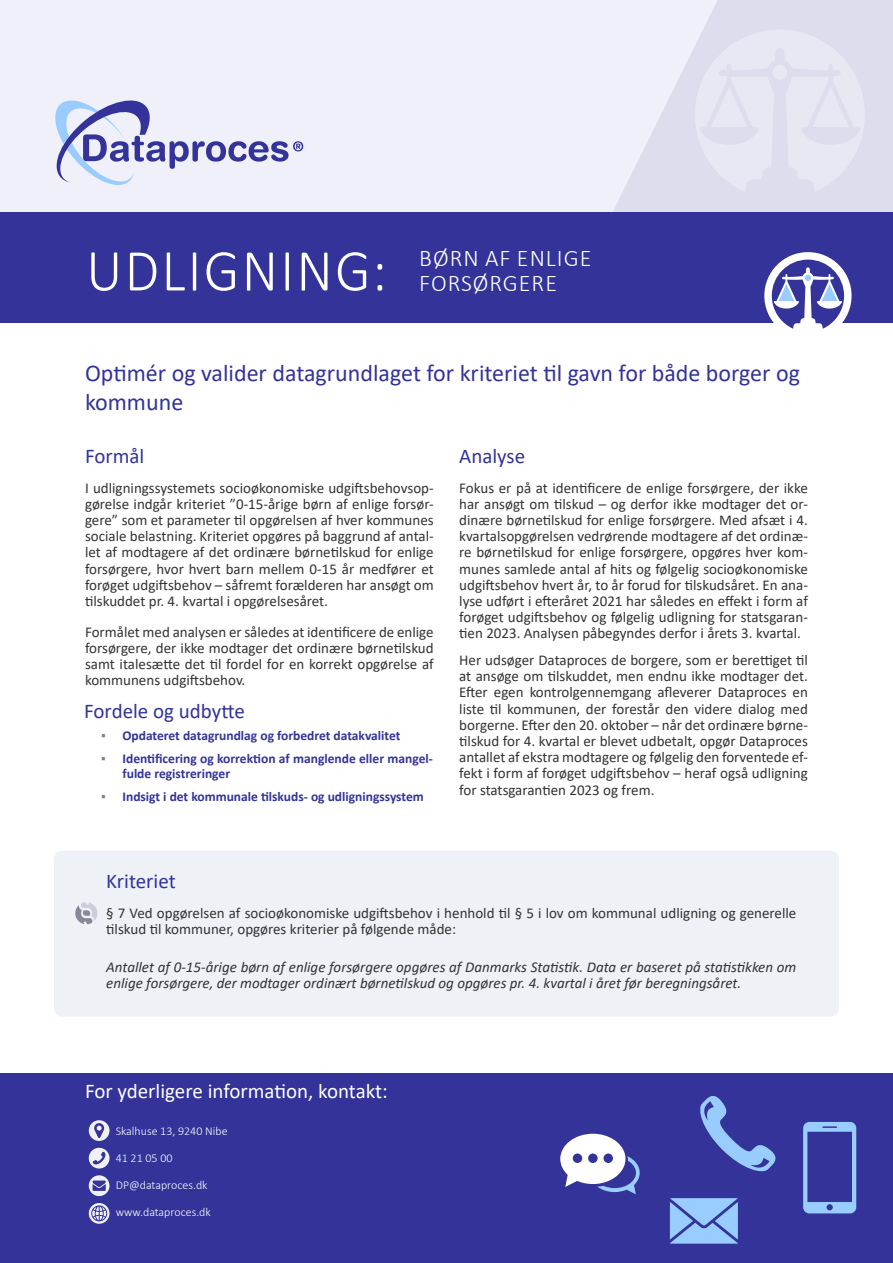
<style>
.page{position:relative;width:893px;height:1263px;background:#fff}
.page>*{position:absolute;margin:0;border:0;box-sizing:border-box;transform-origin:0 0}
.Hvid_overskrift_1{font:300 59.85px "Calibri";letter-spacing:.04em;color:#fff;scale:.95 1}
.Mørk_blå_overskrift{font:24px/28.8px "Calibri";color:#339}
.Hvid_overskrift_1-2{font:300 24px "Calibri";letter-spacing:.04em;color:#fff}
.Mørk_blå_overskrift-2{font:21px "Calibri";color:#339}
.Mørk_blå_overskrift-3{font:21px "Calibri";color:#fff}
.Sort_Brødtekst_1{font:15px/16.2px "Calibri";color:#333;text-align:justify}
.Sort_Brødtekst_1-2{font:italic 15px/16.2px "Calibri";color:#333}
.t1{font:700 13.5px/14.5px "Calibri";color:#339}
.t2{font:300 12px "Calibri";color:#fff}
.s1{font-weight:400;color:#7f7f7f}
</style>
<div class="page">
<div style="left:0;top:1074px;width:893px;height:189px;background:#339"></div>
<svg style="left:89px;top:1148px;width:21px;height:20px"></svg>
<svg style="left:89px;top:1175px;width:21px;height:21px"></svg>
<svg style="left:89px;top:1203px;width:21px;height:21px"></svg>
<svg style="left:89px;top:1120px;width:21px;height:21px"></svg>
<svg style="left:803px;top:1122px;width:53px;height:91px"></svg>
<svg style="left:670px;top:1198px;width:68px;height:45px;background:#8ab6f0"></svg>
<svg style="left:700px;top:1096px;width:76px;height:76px"></svg>
<svg style="left:560px;top:1134px;width:80px;height:60px"></svg>
<div style="left:717px;top:0;width:176px;height:212px;background:#dde"></div>
<div style="left:0;top:0;width:717px;height:212px;background:#f0f0fa"></div>
<svg style="left:695px;top:30px;width:170px;height:162px;background:#e3e3f2"></svg>
<div style="left:0;top:212px;width:893px;height:111px;background:#339"></div>
<div style="left:764px;top:252px;width:87px;height:87px;background:#fff;border-radius:50%"></div>
<svg style="left:772px;top:260px;width:72px;height:69px"></svg>
<svg style="left:55px;top:101px;width:248px;height:84px"></svg>
<div style="left:54px;top:850px;width:785px;height:167px;background:#eef2f7;border-radius:9px"></div>
<svg style="left:75px;top:902px;width:22px;height:22px"></svg>
<p class="Hvid_overskrift_1" style="left:86px;top:233px;width:318px">UDLIGNING:</p>
<p class="Hvid_overskrift_1-2" style="left:419px;top:243px;width:174px">BØRN AF ENLIGE</p>
<p class="Hvid_overskrift_1-2" style="left:419px;top:268px;width:139px">FORSØRGERE</p>
<p class="Mørk_blå_overskrift" style="left:85px;top:358px;width:716px">Optimér og valider datagrundlaget for kriteriet til gavn for både borger og kommune</p>
<p class="Mørk_blå_overskrift-2" style="left:85px;top:442px;width:61px">Formål</p>
<p class="Mørk_blå_overskrift-2" style="left:459px;top:442px;width:68px">Analyse</p>
<p class="Sort_Brødtekst_1" style="left:85px;top:479px;width:350px">I udligningssystemets socioøkonomiske udgiftsbehovsop&shy;gørelse indgår kriteriet ”0-15-årige børn af enlige forsør&shy;gere” som et parameter til opgørelsen af hver kommunes sociale belastning. Kriteriet opgøres på baggrund af antal&shy;let af modtagere af det ordinære børnetilskud for enlige forsørgere, hvor hvert barn mellem 0-15 år medfører et forøget udgiftsbehov – såfremt forælderen har ansøgt om tilskuddet pr. 4. kvartal i opgørelsesåret.</p>
<p class="Sort_Brødtekst_1" style="left:85px;top:623px;width:350px">Formålet med analysen er således at identificere de enlige forsørgere, der ikke modtager det ordinære børnetilskud samt italesætte det til fordel for en korrekt opgørelse af kommunens udgiftsbehov.</p>
<p class="Mørk_blå_overskrift-2" style="left:84px;top:696px;width:162px">Fordele og udbytte</p>
<p class="t1" style="left:101px;top:728px;width:301px"><span class="s1">▪</span> Opdateret datagrundlag og forbedret datakvalitet</p>
<p class="t1" style="left:122px;top:751px;width:312px;text-indent:-21px"><span class="s1">▪</span> Identificering og korrektion af manglende eller mangel&shy;fulde registreringer</p>
<p class="t1" style="left:101px;top:789px;width:324px"><span class="s1">▪</span> Indsigt i det kommunale tilskuds- og udligningssystem</p>
<p class="Sort_Brødtekst_1" style="left:459px;top:479px;width:350px">Fokus er på at identificere de enlige forsørgere, der ikke har ansøgt om tilskud – og derfor ikke modtager det or&shy;dinære børnetilskud for enlige forsørgere. Med afsæt i 4. kvartalsopgørelsen vedrørende modtagere af det ordinæ&shy;re børnetilskud for enlige forsørgere, opgøres hver kom&shy;munes samlede antal af hits og følgelig socioøkonomiske udgiftsbehov hvert år, to år forud for tilskudsåret. En ana&shy;lyse udført i efteråret 2021 har således en effekt i form af forøget udgiftsbehov og følgelig udligning for statsgaran&shy;tien 2023. Analysen påbegyndes derfor i årets 3. kvartal.</p>
<p class="Sort_Brødtekst_1" style="left:459px;top:652px;width:350px">Her udsøger Dataproces de borgere, som er berettiget til at ansøge om tilskuddet, men endnu ikke modtager det.<br>Efter egen kontrolgennemgang afleverer Dataproces en liste til kommunen, der forestår den videre dialog med borgerne. Efter den 20. oktober – når det ordinære børne&shy;tilskud for 4. kvartal er blevet udbetalt, opgør Dataproces antallet af ekstra modtagere og følgelig den forventede ef&shy;fekt i form af forøget udgiftsbehov – heraf også udligning for statsgarantien 2023 og frem.</p>
<p class="Mørk_blå_overskrift-2" style="left:106px;top:866px;width:71px">Kriteriet</p>
<p class="Sort_Brødtekst_1" style="left:106px;top:904px;width:692px">§ 7 Ved opgørelsen af socioøkonomiske udgiftsbehov i henhold til § 5 i lov om kommunal udligning og generelle tilskud til kommuner, opgøres kriterier på følgende måde:</p>
<p class="Sort_Brødtekst_1-2" style="left:106px;top:958px;width:692px">Antallet af 0-15-årige børn af enlige forsørgere opgøres af Danmarks Statistik. Data er baseret på statistikken om enlige forsørgere, der modtager ordinært børnetilskud og opgøres pr. 4. kvartal i året før beregningsåret.</p>
<p class="Mørk_blå_overskrift-3" style="left:85px;top:1076px;width:304px">For yderligere information, kontakt:</p>
<p class="t2" style="left:116px;top:1123px;width:113px">Skalhuse 13, 9240 Nibe</p>
<p class="t2" style="left:116px;top:1150px;width:58px">41 21 05 00</p>
<p class="t2" style="left:116px;top:1177px;width:93px">DP@dataproces.dk</p>
<p class="t2" style="left:116px;top:1205px;width:97px">www.dataproces.dk</p>
</div>
